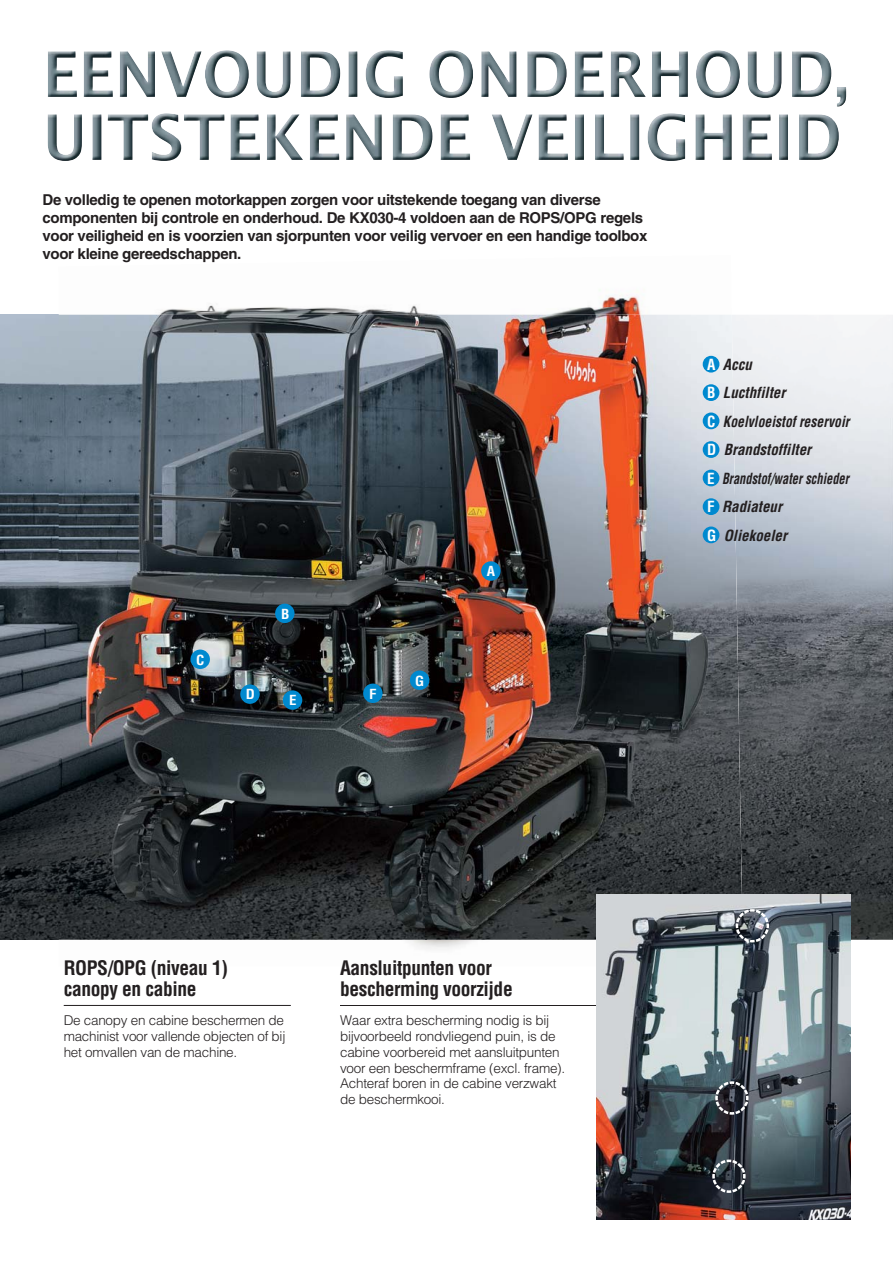
<style>
.page{position:relative;width:893px;height:1263px;background:#fff}
.page>*{position:absolute;margin:0;border:0;box-sizing:border-box;transform-origin:0 0}
.t1{font:700 condensed 19.5px/21px "Helvetica";letter-spacing:-.02em;color:#231f20}
.t2{font:700 15px/18px "Helvetica CE";letter-spacing:-.02em;color:#231f20}
.t3{font:italic 700 condensed 15px/28.5px "Helvetica CE";color:#231f20}
.t4{font:300 13.5px/15.8px "Helvetica";letter-spacing:-.02em;color:#231f20;text-align:justify}
.t5{font:700 condensed 13.5px "Helvetica";color:#fff;scale:1.1 1}
.s1{font-family:"Helvetica";font-style:normal;color:#fff}
</style>
<div class="page">
<img style="left:0;top:315px;width:733px;height:625px">
<img style="left:733px;top:418px;width:160px;height:522px">
<img style="left:58px;top:290px;width:582px;height:28px">
<img style="left:167px;top:305px;width:565px;height:21px">
<img style="left:58px;top:930px;width:539px;height:36px">
<img style="left:652px;top:50px;width:194px;height:57px">
<img style="left:48px;top:50px;width:598px;height:48px">
<img style="left:48px;top:113px;width:791px;height:48px">
<div style="left:703px;top:356px;width:16px;height:17px;background:#0089cf;border-radius:50%"></div>
<div style="left:703px;top:413px;width:16px;height:16px;background:#0089cf;border-radius:50%"></div>
<div style="left:703px;top:470px;width:16px;height:16px;background:#0089cf;border-radius:50%"></div>
<div style="left:703px;top:441px;width:16px;height:17px;background:#0089cf;border-radius:50%"></div>
<div style="left:703px;top:498px;width:16px;height:17px;background:#0089cf;border-radius:50%"></div>
<div style="left:703px;top:527px;width:16px;height:16px;background:#0089cf;border-radius:50%"></div>
<div style="left:703px;top:384px;width:16px;height:17px;background:#0089cf;border-radius:50%"></div>
<hr style="left:64px;top:1005px;width:227px;height:1px;background:#231f20">
<hr style="left:340px;top:1005px;width:267px;height:1px;background:#231f20">
<div style="left:481px;top:561px;width:20px;height:20px;background:#0089cf;border-radius:50%"></div>
<div style="left:190px;top:650px;width:20px;height:19px;background:#0089cf;border-radius:50%"></div>
<div style="left:283px;top:690px;width:19px;height:20px;background:#0089cf;border-radius:50%"></div>
<div style="left:240px;top:684px;width:20px;height:20px;background:#0089cf;border-radius:50%"></div>
<div style="left:363px;top:684px;width:20px;height:19px;background:#0089cf;border-radius:50%"></div>
<div style="left:410px;top:671px;width:19px;height:19px;background:#0089cf;border-radius:50%"></div>
<div style="left:275px;top:604px;width:20px;height:19px;background:#0089cf;border-radius:50%"></div>
<img style="left:597px;top:895px;width:253px;height:325px">
<svg style="left:734px;top:908px;width:36px;height:36px"></svg>
<svg style="left:714px;top:1080px;width:36px;height:36px"></svg>
<svg style="left:711px;top:1158px;width:36px;height:36px"></svg>
<p class="t2" style="left:42px;top:192px;width:606px">De volledig te openen motorkappen zorgen voor uitstekende toegang van diverse componenten bij controle en onderhoud. De KX030-4 voldoen aan de ROPS/OPG regels voor veiligheid en is voorzien van sjorpunten voor veilig vervoer en een handige toolbox voor kleine gereedschappen.</p>
<p class="t5" style="left:196px;top:654px;width:9px">C</p>
<p class="t5" style="left:281px;top:609px;width:9px">B</p>
<p class="t5" style="left:246px;top:689px;width:10px">D</p>
<p class="t5" style="left:369px;top:688px;width:8px">F</p>
<p class="t5" style="left:289px;top:695px;width:8px">E</p>
<p class="t5" style="left:415px;top:675px;width:10px">G</p>
<p class="t5" style="left:487px;top:566px;width:9px">A</p>
<p class="t3" style="left:707px;top:351px;width:144px"><span class="s1">A</span> Accu<br><span class="s1">B</span> Lucthfilter<br><span class="s1">C</span> Koelvloeistof reservoir<br><span class="s1">D</span> Brandstoffilter<br><span class="s1">E</span> Brandstof/water schieder<br><span class="s1">F</span> Radiateur<br><span class="s1">G</span> Oliekoeler</p>
<h1 class="t1" style="left:64px;top:959px;width:166px">ROPS/OPG (niveau 1) canopy en cabine</h1>
<p class="t4" style="left:64px;top:1014px;width:223px">De canopy en cabine beschermen de machinist voor vallende objecten of bij het omvallen van de machine.</p>
<h1 class="t1" style="left:340px;top:959px;width:174px">Aansluitpunten voor bescherming voorzijde</h1>
<p class="t4" style="left:340px;top:1014px;width:227px;text-align:left">Waar extra bescherming nodig is bij bijvoorbeeld rondvliegend puin, is de cabine voorbereid met aansluitpunten voor een beschermframe (excl. frame).<br>Achteraf boren in de cabine verzwakt de beschermkooi.</p>
</div>
